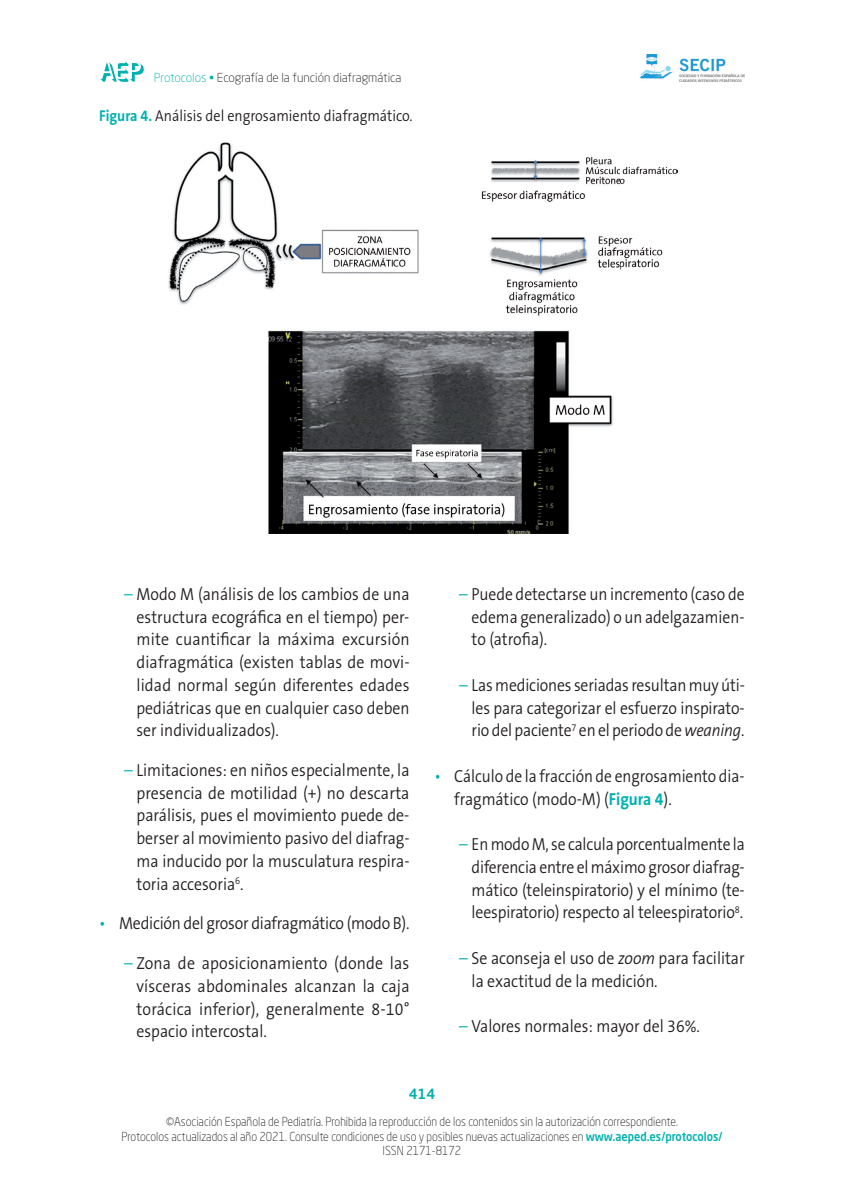
<style>
.page{position:relative;width:844px;height:1191px;background:#fff}
.page>*{position:absolute;margin:0;border:0;box-sizing:border-box;transform-origin:0 0}
.t1{font:300 17.5px/22.8px "The Sans B Plus W4";color:#231f20;text-align:justify;scale:.9 1}
.t2{font:300 17.5px/22.8px "The Sans B Plus W4";color:#231f20;text-align:justify;scale:.89 1}
.t3{font:300 17.5px/22.8px "The Sans B Plus W4";color:#231f20;text-align:justify;scale:.91 1}
.t4{font:300 15.75px "The Sans B Plus W4";color:#231f20;scale:.9 1}
.t5{font:500 14px "Neo Sans Std";color:#00b1b0}
.t6{font:300 12.25px/14.7px "Neo Sans Std";color:#231f20;text-align:center;scale:.9 1}
.t7{font:300 12.25px "Neo Sans Std";color:#231f20}
.s1{color:#00b1b0}
.s2{font-family:"The Sans B Plus W7";font-weight:700;color:#00b1b0}
.s3{font-style:italic}
.s4{font-weight:500;color:#00b1b0}
</style>
<div class="page">
<svg style="left:100px;top:61px;width:44px;height:21px"></svg>
<img style="left:640px;top:54px;width:104px;height:28px">
<img style="left:168px;top:142px;width:509px;height:392px">
<p class="t7" style="left:154px;top:70px;width:249px"><span class="s1">Protocolos •</span> Ecografía de la función diafragmática</p>
<p class="t4" style="left:99px;top:105px;width:349px"><span class="s2">Figura 4.</span> Análisis del engrosamiento diafragmático.</p>
<p class="t1" style="left:136px;top:582px;width:305px;text-indent:-12px"><span class="s1">–</span> Modo M (análisis de los cambios de una estructura ecográfica en el tiempo) per&shy;mite cuantificar la máxima excursión diafragmática (existen tablas de movi&shy;lidad normal según diferentes edades pediátricas que en cualquier caso deben ser individualizados).</p>
<p class="t1" style="left:136px;top:758px;width:305px;text-indent:-12px"><span class="s1">–</span> Limitaciones: en niños especialmente, la presencia de motilidad (+) no descarta parálisis, pues el movimiento puede de&shy;berser al movimiento pasivo del diafrag&shy;ma inducido por la musculatura respira&shy;toria accesoria<sup>6</sup>.</p>
<p class="t1" style="left:99px;top:912px;width:346px"><span class="s1">•</span> Medición del grosor diafragmático (modo B).</p>
<p class="t3" style="left:136px;top:951px;width:301px;text-indent:-12px"><span class="s1">–</span> Zona de aposicionamiento (donde las vísceras abdominales alcanzan la caja torácica inferior), generalmente 8-10° espacio intercostal.</p>
<p class="t2" style="left:471px;top:582px;width:308px;text-indent:-12px"><span class="s1">–</span> Puede detectarse un incremento (caso de edema generalizado) o un adelgazamien&shy;to (atrofia).</p>
<p class="t1" style="left:471px;top:673px;width:305px;text-indent:-12px"><span class="s1">–</span> Las mediciones seriadas resultan muy úti&shy;les para categorizar el esfuerzo inspirato&shy;rio del paciente<sup>7</sup> en el periodo de <span class="s3">weaning</span>.</p>
<p class="t2" style="left:454px;top:764px;width:327px;text-indent:-20px"><span class="s1">•</span> Cálculo de la fracción de engrosamiento dia&shy;fragmático (modo-M) (<span class="s2">Figura 4</span>).</p>
<p class="t2" style="left:471px;top:833px;width:308px;text-indent:-12px"><span class="s1">–</span> En modo M, se calcula porcentualmente la diferencia entre el máximo grosor diafrag&shy;mático (teleinspiratorio) y el mínimo (te&shy;leespiratorio) respecto al teleespiratorio<sup>8</sup>.</p>
<p class="t1" style="left:471px;top:946px;width:305px;text-indent:-12px"><span class="s1">–</span> Se aconseja el uso de <span class="s3">zoom</span> para facilitar la exactitud de la medición.</p>
<p class="t1" style="left:459px;top:1015px;width:269px"><span class="s1">–</span> Valores normales: mayor del 36%.</p>
<p class="t5" style="left:408px;top:1085px;width:28px">414</p>
<p class="t6" style="left:121px;top:1114px;width:669px">©Asociación Española de Pediatría. Prohibida la reproducción de los contenidos sin la autorización correspondiente.<br>Protocolos actualizados al año 2021. Consulte condiciones de uso y posibles nuevas actualizaciones en <span class="s4">www.aeped.es/protocolos/<br></span>ISSN 2171-8172</p>
</div>
